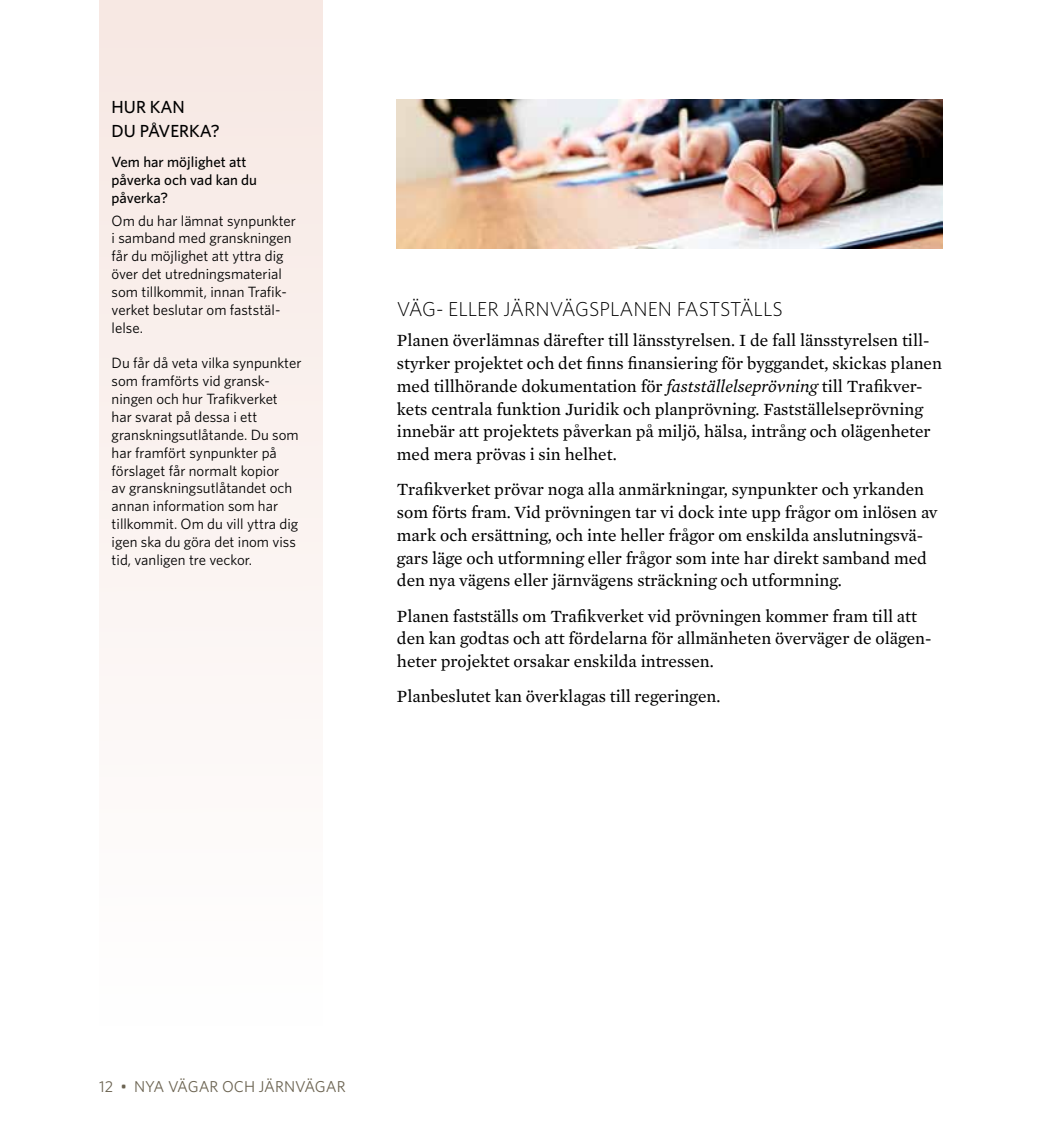
<style>
.page{position:relative;width:1042px;height:1141px;background:#fff}
.page>*{position:absolute;margin:0;border:0;box-sizing:border-box;transform-origin:0 0}
.t1{font:300 20.12px "Whitney";color:#000}
.t2{font:17.5px/22.8px "Mercury Text G2";color:#000}
.t3{font:500 17.5px/23.6px "Whitney";color:#000}
.t4{font:15.75px "Whitney";color:#6b6351}
.t5{font:14.88px/17.8px "Whitney";color:#000}
.t6{font:500 14.88px/17.8px "Whitney";color:#000}
.s1{font-style:italic}
</style>
<div class="page">
<div style="left:99px;top:0;width:223px;height:1025px;background:linear-gradient(to right,#faf3f0,#faf3f0)"></div>
<img style="left:397px;top:99px;width:546px;height:149px">
<p class="t3" style="left:112px;top:95px;width:110px">Hur kan<br>du påverka?</p>
<p class="t6" style="left:112px;top:153px;width:147px">Vem har möjlighet att påverka och vad kan du påverka?</p>
<p class="t5" style="left:112px;top:211px;width:186px">Om du har lämnat synpunkter i samband med granskningen får du möjlighet att yttra dig över det utredningsmaterial som tillkommit, innan Trafik&shy;verket beslutar om faststäl&shy;lelse.</p>
<p class="t5" style="left:112px;top:354px;width:191px">Du får då veta vilka synpunkter som framförts vid gransk&shy;ningen och hur Trafikverket har svarat på dessa i ett granskningsutlåtande. Du som har framfört synpunkter på förslaget får normalt kopior<br>av granskningsutlåtandet och annan information som har tillkommit. Om du vill yttra dig igen ska du göra det inom viss tid, vanligen tre veckor.</p>
<p class="t1" style="left:397px;top:296px;width:249px">VÄG- ELLER JÄRNVÄGSPLANEN</p>
<p class="t1" style="left:677px;top:296px;width:105px">FASTSTÄLLS</p>
<p class="t2" style="left:397px;top:328px;width:546px">Planen överlämnas därefter till länsstyrelsen. I de fall länsstyrelsen till&shy;styrker projektet och det finns finansiering för byggandet, skickas planen med tillhörande dokumentation för <span class="s1">fastställelseprövning</span> till Trafikver&shy;kets centrala funktion Juridik och planprövning. Fastställelseprövning innebär att projektets påverkan på miljö, hälsa, intrång och olägenheter med mera prövas i sin helhet.</p>
<p class="t2" style="left:397px;top:477px;width:542px">Trafikverket prövar noga alla anmärkningar, synpunkter och yrkanden som förts fram. Vid prövningen tar vi dock inte upp frågor om inlösen av mark och ersättning, och inte heller frågor om enskilda anslutningsvä&shy;gars läge och utformning eller frågor som inte har direkt samband med den nya vägens eller järnvägens sträckning och utformning.</p>
<p class="t2" style="left:397px;top:603px;width:536px">Planen fastställs om Trafikverket vid prövningen kommer fram till att den kan godtas och att fördelarna för allmänheten överväger de olägen&shy;heter projektet orsakar enskilda intressen.</p>
<p class="t2" style="left:397px;top:684px;width:325px">Planbeslutet kan överklagas till regeringen.</p>
<p class="t4" style="left:99px;top:1076px;width:248px">12 • nya vägar och järnvägar</p>
</div>
